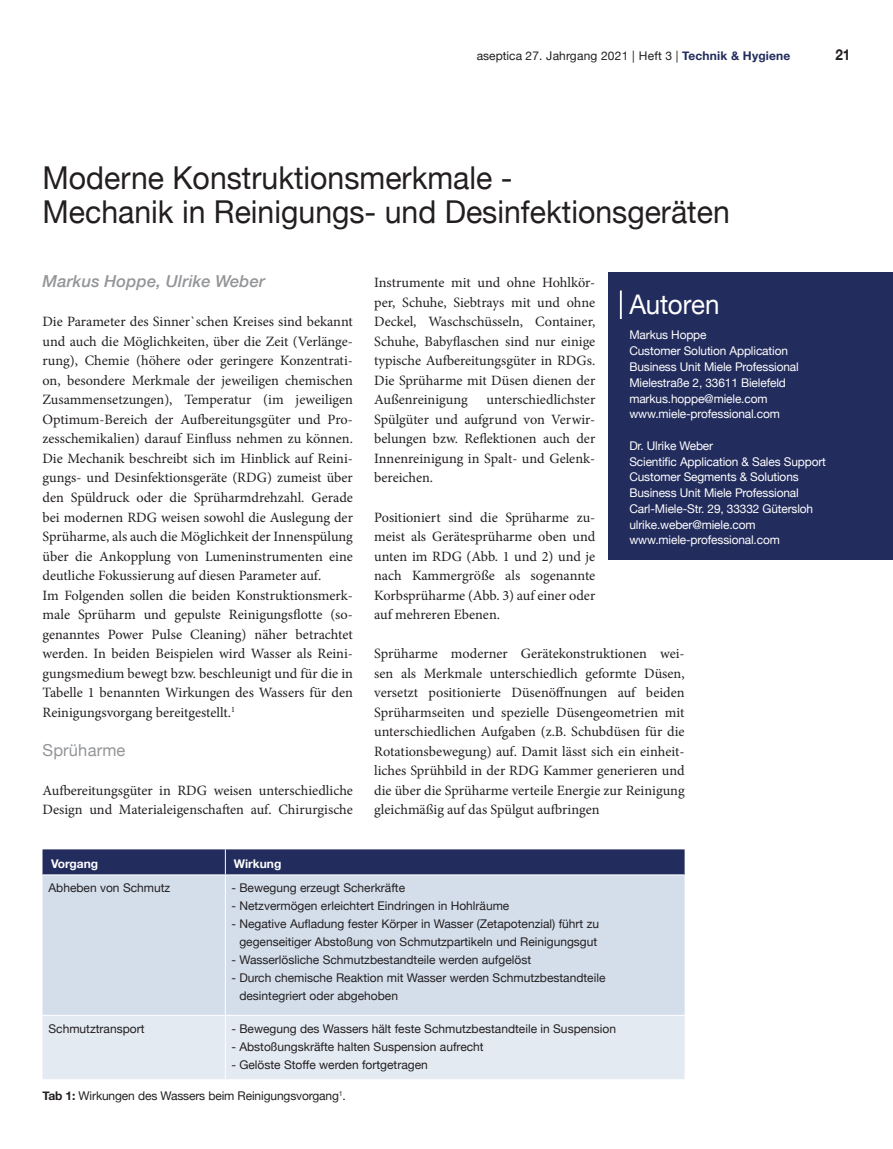
<style>
.page{position:relative;width:893px;height:1149px;background:#fff}
.page>*{position:absolute;margin:0;border:0;box-sizing:border-box;transform-origin:0 0}
.Headline{font:31.5px "Helvetica Neue";color:#231f20;scale:.96 1}
.t1{font:27px "Helvetica Neue";letter-spacing:-.005em;color:#fff;scale:.96 1}
.Autor{font:italic 500 16.5px "Helvetica Neue";letter-spacing:.01em;color:#939598}
.Zwischenhead_1{font:16.5px "Helvetica Neue";letter-spacing:.01em;color:#939598}
.t2{font:700 15px "Helvetica Neue";color:#231f20;scale:.9 1}
.Fließtext{font:14.25px/19.5px "Minion Pro";color:#231f20;text-align:justify}
.Fließtext-2{font:12px/18px "Helvetica Neue";color:#231f20;text-align:center}
.Kasten_Fließtext_wei{font:12px "Helvetica Neue";letter-spacing:-.01em;color:#fff}
.BU{font:12px "Helvetica Neue";letter-spacing:-.01em;color:#231f20}
.Fließtext-3{font:700 12px "Helvetica Neue";color:#fff}
.s1{font-weight:700;color:#222c5d}
.s2{font-weight:700}
</style>
<div class="page">
<div style="left:608px;top:272px;width:285px;height:288px;background:#222c5d"></div>
<hr style="left:620px;top:290px;width:2px;height:29px;background:#fff">
<div style="left:43px;top:875px;width:642px;height:139px;background:#d4deeb"></div>
<div style="left:43px;top:1016px;width:642px;height:62px;background:#e3eaf2"></div>
<div style="left:43px;top:849px;width:642px;height:25px;background:#222c5d"></div>
<hr style="left:225px;top:875px;width:1px;height:139px;background:#fff">
<hr style="left:225px;top:1015px;width:1px;height:63px;background:#fff">
<p class="Fließtext-2" style="left:477px;top:48px;width:315px">aseptica 27. Jahrgang 2021 | Heft 3 | <span class="s1">Technik &amp; Hygiene</span></p>
<p class="t2" style="left:835px;top:43px;width:18px">21</p>
<p class="Headline" style="left:43px;top:155px;width:491px">Moderne Konstruktionsmerkmale -</p>
<p class="Headline" style="left:43px;top:189px;width:717px">Mechanik in Reinigungs- und Desinfektionsgeräten</p>
<p class="Autor" style="left:43px;top:267px;width:224px">Markus Hoppe, Ulrike Weber</p>
<p class="Fließtext" style="left:43px;top:312px;width:312px">Die Parameter des Sinner`schen Kreises sind bekannt und auch die Möglichkeiten, über die Zeit (Verlänge&shy;rung), Chemie (höhere oder geringere Konzentrati&shy;on, besondere Merkmale der jeweiligen chemischen Zusammensetzungen), Temperatur (im jeweiligen Optimum-Bereich der Aufbereitungsgüter und Pro&shy;zesschemikalien) darauf Einfluss nehmen zu können.<br>Die Mechanik beschreibt sich im Hinblick auf Reini&shy;gungs- und Desinfektionsgeräte (RDG) zumeist über den Spüldruck oder die Sprüharmdrehzahl. Gerade bei modernen RDG weisen sowohl die Auslegung der Sprüharme, als auch die Möglichkeit der Innenspülung über die Ankopplung von Lumeninstrumenten eine deutliche Fokussierung auf diesen Parameter auf.</p>
<p class="Fließtext" style="left:43px;top:585px;width:312px">Im Folgenden sollen die beiden Konstruktionsmerk&shy;male Sprüharm und gepulste Reinigungsflotte (so&shy;genanntes Power Pulse Cleaning) näher betrachtet werden. In beiden Beispielen wird Wasser als Reini&shy;gungsmedium bewegt bzw. beschleunigt und für die in Tabelle 1 benannten Wirkungen des Wassers für den Reinigungsvorgang bereitgestellt.<sup>1</sup></p>
<p class="Zwischenhead_1" style="left:43px;top:737px;width:84px">Sprüharme</p>
<p class="Fließtext" style="left:43px;top:780px;width:312px">Aufbereitungsgüter in RDG weisen unterschiedliche<br>Design und Materialeigenschaften auf. Chirurgische</p>
<p class="Fließtext" style="left:374px;top:273px;width:223px">Instrumente mit und ohne Hohlkör&shy;per, Schuhe, Siebtrays mit und ohne Deckel, Waschschüsseln, Container, Schuhe, Babyflaschen sind nur einige typische Aufbereitungsgüter in RDGs.<br>Die Sprüharme mit Düsen dienen der Außenreinigung</p>
<p class="t1" style="left:629px;top:284px;width:95px">Autoren</p>
<p class="Kasten_Fließtext_wei" style="left:629px;top:326px;width:79px">Markus Hoppe</p>
<p class="Kasten_Fließtext_wei" style="left:629px;top:342px;width:160px">Customer Solution Application</p>
<p class="Kasten_Fließtext_wei" style="left:629px;top:358px;width:171px">Business Unit Miele Professional</p>
<p class="Kasten_Fließtext_wei" style="left:629px;top:373px;width:158px">Mielestraße 2, 33611 Bielefeld</p>
<p class="Kasten_Fließtext_wei" style="left:629px;top:389px;width:140px">markus.hoppe@miele.com</p>
<p class="Kasten_Fließtext_wei" style="left:629px;top:405px;width:152px">www.miele-professional.com</p>
<p class="Kasten_Fließtext_wei" style="left:629px;top:436px;width:85px">Dr. Ulrike Weber</p>
<p class="Kasten_Fließtext_wei" style="left:629px;top:452px;width:198px">Scientific Application &amp; Sales Support</p>
<p class="Kasten_Fließtext_wei" style="left:629px;top:468px;width:171px">Customer Segments &amp; Solutions</p>
<p class="Kasten_Fließtext_wei" style="left:629px;top:484px;width:171px">Business Unit Miele Professional</p>
<p class="Kasten_Fließtext_wei" style="left:629px;top:499px;width:185px">Carl-Miele-Str. 29, 33332 Gütersloh</p>
<p class="Kasten_Fließtext_wei" style="left:629px;top:515px;width:128px">ulrike.weber@miele.com</p>
<p class="Kasten_Fließtext_wei" style="left:629px;top:531px;width:152px">www.miele-professional.com</p>
<p class="Fließtext" style="left:374px;top:390px;width:223px;text-indent:112px">unterschiedlichster Spülgüter und aufgrund von Verwir&shy;belungen bzw. Reflektionen auch der Innenreinigung in Spalt- und Gelenk&shy;bereichen.</p>
<p class="Fließtext" style="left:374px;top:507px;width:223px">Positioniert sind die Sprüharme zu&shy;meist als Gerätesprüharme oben und unten im RDG (Abb. 1 und 2) und je nach Kammergröße als sogenannte Korbsprüharme (Abb. 3) auf einer oder auf mehreren Ebenen.</p>
<p class="Fließtext" style="left:374px;top:643px;width:312px">Sprüharme moderner Gerätekonstruktionen wei&shy;sen als Merkmale unterschiedlich geformte Düsen, versetzt positionierte Düsenöffnungen auf beiden Sprüharmseiten und spezielle Düsengeometrien mit unterschiedlichen Aufgaben (z.B. Schubdüsen für die Rotationsbewegung) auf. Damit lässt sich ein einheit&shy;liches Sprühbild in der RDG Kammer generieren und die über die Sprüharme verteile Energie zur Reinigung gleichmäßig auf das Spülgut aufbringen</p>
<p class="Fließtext-3" style="left:51px;top:853px;width:49px">Vorgang</p>
<p class="Fließtext-3" style="left:234px;top:853px;width:49px">Wirkung</p>
<p class="Fließtext-2" style="left:49px;top:879px;width:123px">Abheben von Schmutz</p>
<p class="Fließtext-2" style="left:231px;top:879px;width:175px">- Bewegung erzeugt Scherkräfte</p>
<p class="Fließtext-2" style="left:231px;top:897px;width:280px">- Netzvermögen erleichtert Eindringen in Hohlräume</p>
<p class="Fließtext-2" style="left:231px;top:915px;width:369px">- Negative Aufladung fester Körper in Wasser (Zetapotenzial) führt zu gegenseitiger Abstoßung von Schmutzpartikeln und Reinigungsgut</p>
<p class="Fließtext-2" style="left:231px;top:951px;width:301px">- Wasserlösliche Schmutzbestandteile werden aufgelöst</p>
<p class="Fließtext-2" style="left:239px;top:969px;width:368px;text-align:left;text-indent:-8px">- Durch chemische Reaktion mit Wasser werden Schmutzbestandteile desintegriert oder abgehoben</p>
<p class="Fließtext-2" style="left:49px;top:1019px;width:98px">Schmutztransport</p>
<p class="Fließtext-2" style="left:231px;top:1019px;width:386px">- Bewegung des Wassers hält feste Schmutzbestandteile in Suspension</p>
<p class="Fließtext-2" style="left:231px;top:1037px;width:254px">- Abstoßungskräfte halten Suspension aufrecht</p>
<p class="Fließtext-2" style="left:231px;top:1055px;width:198px">- Gelöste Stoffe werden fortgetragen</p>
<p class="BU" style="left:43px;top:1087px;width:305px"><span class="s2">Tab 1:</span> Wirkungen des Wassers beim Reinigungsvorgang<sup>1</sup>.</p>
</div>
